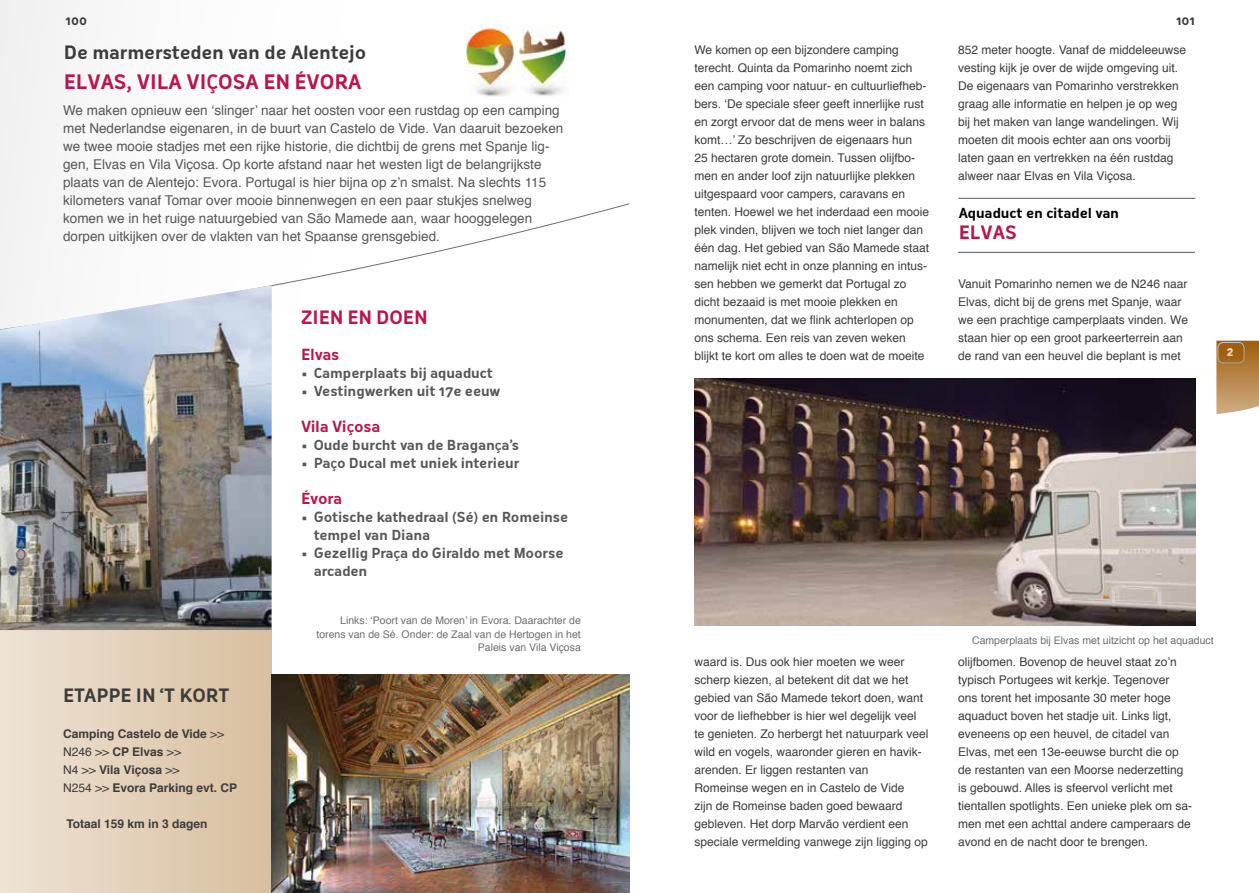
<style>
.page{position:relative;width:1259px;height:893px;background:#fff}
.page>*{position:absolute;margin:0;border:0;box-sizing:border-box;transform-origin:0 0}
.t1{font:700 19.5px "Oceania";color:#ba164c}
.t2{font:700 18px "Oceania";letter-spacing:-.01em;color:#3c3c3b}
.t3{font:700 18px "Oceania";color:#ba164c}
.t4{font:700 15px "Oceania";letter-spacing:-.01em;color:#ba164c}
.t5{font:13.5px/18px "Helvetica";color:#575756}
.t6{font:700 13.5px/18px "Oceania";letter-spacing:-.01em;color:#575756}
.t7{font:700 13.5px "Oceania";letter-spacing:-.01em;color:#000}
.t8{font:12px/18px "Helvetica";color:#3c3c3b}
.t9{font:700 12px/18px "Helvetica";color:#3c3c3b}
.t10{font:700 12px "Oceania";color:#3c3c3b}
.t11{font:700 12px "Oceania";color:#fff}
.t12{font:10.5px/13.5px "Helvetica";color:#706f6f;text-align:right}
.s1{font-weight:400}
</style>
<div class="page">
<svg style="left:0;top:0;width:465px;height:203px"></svg>
<div style="left:0;top:630px;width:271px;height:263px;background:linear-gradient(to right,#eee3d5,#d8be9e)"></div>
<img style="left:271px;top:675px;width:359px;height:218px">
<svg style="left:0;top:203px;width:630px;height:138px"></svg>
<img style="left:0;top:285px;width:271px;height:345px">
<img style="left:517px;top:29px;width:50px;height:67px">
<img style="left:694px;top:378px;width:501px;height:247px">
<hr style="left:958px;top:198px;width:237px;height:1px;background:#575756">
<hr style="left:958px;top:252px;width:237px;height:1px;background:#575756">
<svg style="left:1216px;top:341px;width:43px;height:73px"></svg>
<div style="left:1218px;top:342px;width:26px;height:21px;background:#a05e0e;border-radius:5px"></div>
<div style="left:1217px;top:342px;width:27px;height:21px;border:1px solid #fff;border-radius:5px"></div>
<img style="left:465px;top:24px;width:51px;height:73px">
<p class="t10" style="left:65px;top:14px;width:23px">100</p>
<p class="t10" style="left:1176px;top:14px;width:21px">101</p>
<p class="t8" style="left:694px;top:41px;width:236px">We komen op een bijzondere camping terecht. Quinta da Pomarinho noemt zich een camping voor natuur- en cultuurliefheb&shy;bers. ‘De speciale sfeer geeft innerlijke rust en zorgt ervoor dat de mens weer in balans komt…’ Zo beschrijven de eigenaars hun<br>25 hectaren grote domein. Tussen olijfbo&shy;men en ander loof zijn natuurlijke plekken uitgespaard voor campers, caravans en tenten. Hoewel we het inderdaad een mooie plek vinden, blijven we toch niet langer dan één dag. Het gebied van São Mamede staat namelijk niet echt in onze planning en intus&shy;sen hebben we gemerkt dat Portugal zo dicht bezaaid is met mooie plekken en monumenten, dat we flink achterlopen op ons schema. Een reis van zeven weken blijkt te kort om alles te doen wat de moeite</p>
<h2 class="t2" style="left:64px;top:42px;width:304px">De marmersteden van de Alentejo</h2>
<h1 class="t1" style="left:64px;top:70px;width:299px">ELVAS, VILA VIÇOSA EN ÉVORA</h1>
<p class="t5" style="left:63px;top:101px;width:502px">We maken opnieuw een ‘slinger’ naar het oosten voor een rustdag op een camping met Nederlandse eigenaren, in de buurt van Castelo de Vide. Van daaruit bezoeken we twee mooie stadjes met een rijke historie, die dichtbij de grens met Spanje lig&shy;gen, Elvas en Vila Viçosa. Op korte afstand naar het westen ligt de belangrijkste plaats van de Alentejo: Evora. Portugal is hier bijna op z’n smalst. Na slechts 115 kilometers vanaf Tomar over mooie binnenwegen en een paar stukjes snelweg komen we in het ruige natuurgebied van São Mamede aan, waar hooggelegen dorpen uitkijken over de vlakten van het Spaanse grensgebied.</p>
<p class="t8" style="left:958px;top:41px;width:229px">852 meter hoogte. Vanaf de middeleeuwse vesting kijk je over de wijde omgeving uit.<br>De eigenaars van Pomarinho verstrekken graag alle informatie en helpen je op weg bij het maken van lange wandelingen. Wij moeten dit moois echter aan ons voorbij laten gaan en vertrekken na één rustdag alweer naar Elvas en Vila Viçosa.</p>
<p class="t7" style="left:959px;top:205px;width:162px">Aquaduct en citadel van</p>
<h2 class="t3" style="left:959px;top:222px;width:59px">ELVAS</h2>
<p class="t8" style="left:958px;top:275px;width:231px">Vanuit Pomarinho nemen we de N246 naar Elvas, dicht bij de grens met Spanje, waar we een prachtige camperplaats vinden. We staan hier op een groot parkeerterrein aan de rand van een heuvel die beplant is met</p>
<h2 class="t3" style="left:301px;top:307px;width:128px">ZIEN EN DOEN</h2>
<p class="t4" style="left:301px;top:346px;width:40px">Elvas</p>
<p class="t6" style="left:301px;top:364px;width:194px">• Camperplaats bij aquaduct</p>
<p class="t6" style="left:301px;top:382px;width:201px">• Vestingwerken uit 17e eeuw</p>
<p class="t4" style="left:301px;top:418px;width:81px">Vila Viçosa</p>
<p class="t6" style="left:301px;top:436px;width:220px">• Oude burcht van de Bragança’s</p>
<p class="t6" style="left:301px;top:454px;width:220px">• Paço Ducal met uniek interieur</p>
<p class="t4" style="left:301px;top:490px;width:43px">Évora</p>
<p class="t6" style="left:314px;top:508px;width:256px;text-indent:-13px">• Gotische kathedraal (Sé) en Romeinse tempel van Diana</p>
<p class="t6" style="left:314px;top:544px;width:251px;text-indent:-13px">• Gezellig Praça do Giraldo met Moorse arcaden</p>
<p class="t11" style="left:1226px;top:344px;width:9px">2</p>
<h2 class="t2" style="left:63px;top:685px;width:168px">ETAPPE IN ‘T KORT</h2>
<p class="t9" style="left:63px;top:725px;width:176px">Camping Castelo de Vide <span class="s1">&gt;&gt;<br>N246 &gt;&gt;</span> CP Elvas <span class="s1">&gt;&gt;<br>N4 &gt;&gt;</span> Vila Viçosa <span class="s1">&gt;&gt;<br>N254 &gt;&gt;</span> Evora Parking evt. CP</p>
<p class="t9" style="left:66px;top:815px;width:143px">Totaal 159 km in 3 dagen</p>
<p class="t12" style="left:316px;top:614px;width:266px">Links: ‘Poort van de Moren’ in Evora. Daarachter de torens van de Sé. Onder: de Zaal van de Hertogen in het<br>Paleis van Vila Viçosa</p>
<p class="t8" style="left:694px;top:653px;width:236px">waard is. Dus ook hier moeten we weer scherp kiezen, al betekent dit dat we het gebied van São Mamede tekort doen, want voor de liefhebber is hier wel degelijk veel te genieten. Zo herbergt het natuurpark veel wild en vogels, waaronder gieren en havik&shy;arenden. Er liggen restanten van<br>Romeinse wegen en in Castelo de Vide<br>zijn de Romeinse baden goed bewaard gebleven. Het dorp Marvão verdient een speciale vermelding vanwege zijn ligging op</p>
<p class="t12" style="left:972px;top:634px;width:243px">Camperplaats bij Elvas met uitzicht op het aquaduct</p>
<p class="t8" style="left:958px;top:653px;width:236px">olijfbomen. Bovenop de heuvel staat zo’n typisch Portugees wit kerkje. Tegenover<br>ons torent het imposante 30 meter hoge aquaduct boven het stadje uit. Links ligt, eveneens op een heuvel, de citadel van Elvas, met een 13e-eeuwse burcht die op de restanten van een Moorse nederzetting is gebouwd. Alles is sfeervol verlicht met tientallen spotlights. Een unieke plek om sa&shy;men met een achttal andere camperaars de avond en de nacht door te brengen.</p>
</div>
